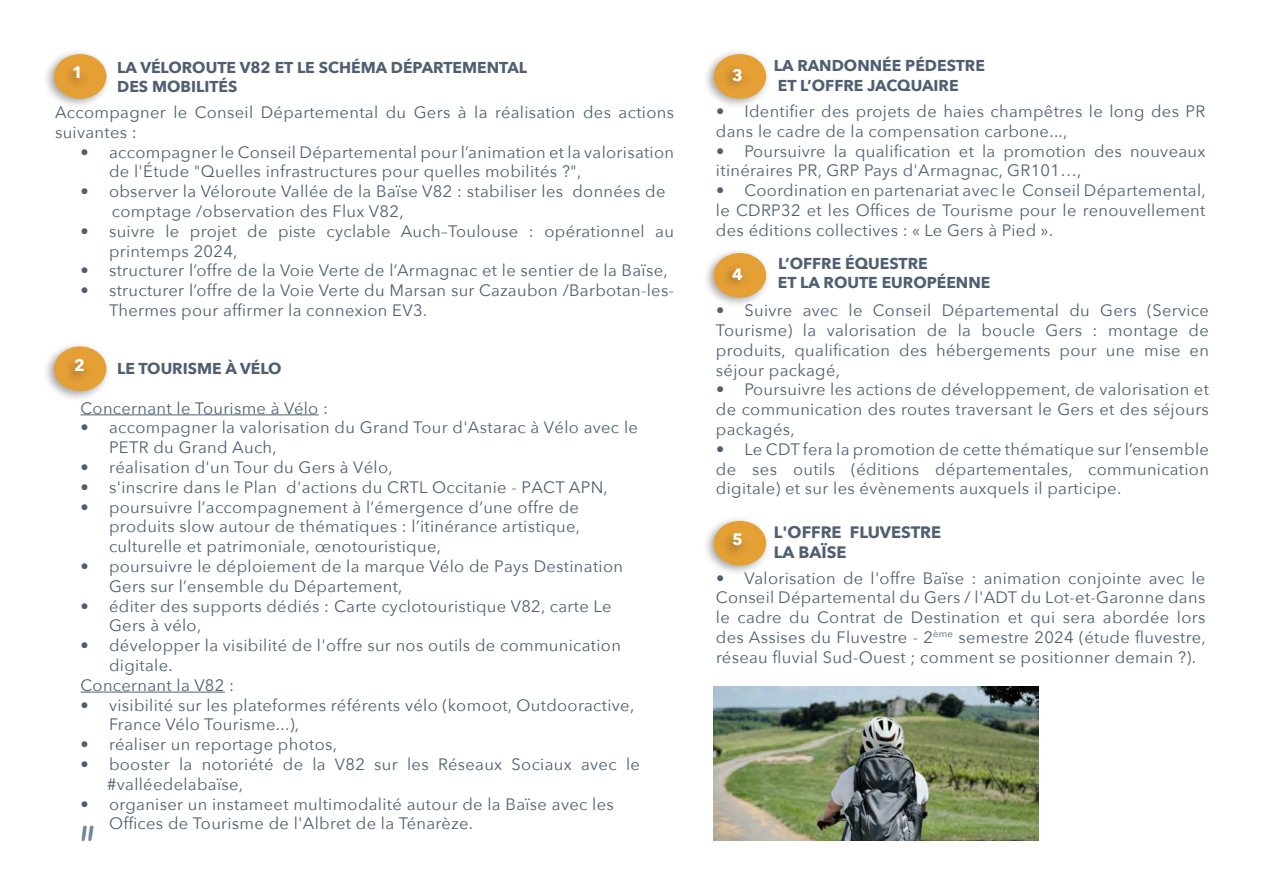
<style>
.page{position:relative;width:1263px;height:893px;background:#fff}
.page>*{position:absolute;margin:0;border:0;box-sizing:border-box;transform-origin:0 0}
.t1{font:28.5px "Zooja Pro";color:#6e8695}
.accroches{font:16.5px/19.8px "Avenir Next";letter-spacing:.02em;color:#4f5f71}
.t2{font:700 16.5px "Avenir Next";color:#4f5f71}
.accroches-2{font:700 16.5px "Avenir Next";color:#fff}
.t3{font:700 15.75px "Avenir Next";color:#4f5f71}
</style>
<div class="page">
<hr style="left:81px;top:414px;width:238px;height:1px;background:#4f5f71">
<hr style="left:81px;top:692px;width:144px;height:1px;background:#4f5f71">
<div style="left:43px;top:49px;width:68px;height:61px;background:#231f20;opacity:.4"></div>
<div style="left:54px;top:54px;width:52px;height:45px;background:#e49f35;border-radius:50%"></div>
<div style="left:63px;top:64px;width:29px;height:27px;background:#231f20;opacity:.4"></div>
<div style="left:43px;top:341px;width:68px;height:61px;background:#231f20;opacity:.4"></div>
<div style="left:54px;top:346px;width:52px;height:45px;background:#e49f35;border-radius:50%"></div>
<div style="left:64px;top:357px;width:30px;height:27px;background:#231f20;opacity:.4"></div>
<div style="left:703px;top:49px;width:68px;height:61px;background:#231f20;opacity:.4"></div>
<div style="left:714px;top:54px;width:52px;height:45px;background:#e49f35;border-radius:50%"></div>
<div style="left:722px;top:64px;width:30px;height:27px;background:#231f20;opacity:.4"></div>
<div style="left:703px;top:247px;width:68px;height:61px;background:#231f20;opacity:.4"></div>
<div style="left:714px;top:253px;width:52px;height:45px;background:#e49f35;border-radius:50%"></div>
<div style="left:721px;top:263px;width:31px;height:27px;background:#231f20;opacity:.4"></div>
<div style="left:703px;top:515px;width:68px;height:61px;background:#231f20;opacity:.4"></div>
<div style="left:714px;top:521px;width:52px;height:45px;background:#e49f35;border-radius:50%"></div>
<div style="left:722px;top:531px;width:30px;height:27px;background:#231f20;opacity:.4"></div>
<img style="left:714px;top:687px;width:324px;height:153px">
<p class="t3" style="left:117px;top:54px;width:411px">LA VÉLOROUTE V82 ET LE SCHÉMA DÉPARTEMENTAL</p>
<p class="t3" style="left:117px;top:73px;width:122px">DES MOBILITÉS</p>
<p class="accroches" style="left:55px;top:102px;width:620px">Accompagner le Conseil Départemental du Gers à la réalisation des actions suivantes :</p>
<p class="accroches" style="left:81px;top:141px;width:595px">• accompagner le Conseil Départemental pour l’animation et la valorisation</p>
<p class="accroches" style="left:109px;top:161px;width:474px">de l'Étude "Quelles infrastructures pour quelles mobilités ?",</p>
<p class="accroches" style="left:81px;top:181px;width:586px">• observer la Véloroute Vallée de la Baïse V82 : stabiliser les données de</p>
<p class="accroches" style="left:112px;top:201px;width:293px">comptage /observation des Flux V82,</p>
<p class="accroches" style="left:81px;top:221px;width:595px">• suivre le projet de piste cyclable Auch–Toulouse : opérationnel au</p>
<p class="accroches" style="left:109px;top:240px;width:130px">printemps 2024,</p>
<p class="accroches" style="left:81px;top:260px;width:589px">• structurer l’offre de la Voie Verte de l’Armagnac et le sentier de la Baïse,</p>
<p class="accroches" style="left:81px;top:280px;width:595px">• structurer l’offre de la Voie Verte du Marsan sur Cazaubon /Barbotan-les-</p>
<p class="accroches" style="left:109px;top:300px;width:320px">Thermes pour affirmer la connexion EV3.</p>
<p class="accroches-2" style="left:72px;top:58px;width:12px">1</p>
<p class="accroches-2" style="left:74px;top:350px;width:12px">2</p>
<p class="t3" style="left:117px;top:354px;width:166px">LE TOURISME À VÉLO</p>
<p class="accroches" style="left:81px;top:397px;width:249px">Concernant le Tourisme à Vélo :</p>
<p class="accroches" style="left:109px;top:417px;width:530px;text-indent:-28px">• accompagner la valorisation du Grand Tour d'Astarac à Vélo avec le<br>PETR du Grand Auch,</p>
<p class="accroches" style="left:81px;top:457px;width:314px">• réalisation d'un Tour du Gers à Vélo,</p>
<p class="accroches" style="left:81px;top:476px;width:529px">• s'inscrire dans le Plan d'actions du CRTL Occitanie - PACT APN,</p>
<p class="accroches" style="left:109px;top:496px;width:473px;text-align:justify;text-indent:-28px">• poursuivre l’accompagnement à l’émergence d’une offre de produits slow autour de thématiques : l’itinérance artistique, culturelle et patrimoniale, œnotouristique,</p>
<p class="accroches" style="left:109px;top:556px;width:515px;text-indent:-28px">• poursuivre le déploiement de la marque Vélo de Pays Destination<br>Gers sur l’ensemble du Département,</p>
<p class="accroches" style="left:109px;top:595px;width:504px;text-indent:-28px">• éditer des supports dédiés : Carte cyclotouristique V82, carte Le<br>Gers à vélo,</p>
<p class="accroches" style="left:109px;top:635px;width:513px;text-indent:-28px">• développer la visibilité de l'offre sur nos outils de communication digitale.</p>
<p class="accroches" style="left:81px;top:674px;width:155px">Concernant la V82 :</p>
<p class="accroches" style="left:81px;top:694px;width:555px">• visibilité sur les plateformes référents vélo (komoot, Outdooractive,</p>
<p class="accroches" style="left:109px;top:714px;width:192px">France Vélo Tourisme...),</p>
<p class="accroches" style="left:81px;top:734px;width:258px">• réaliser un reportage photos,</p>
<p class="accroches" style="left:81px;top:754px;width:561px">• booster la notoriété de la V82 sur les Réseaux Sociaux avec le</p>
<p class="accroches" style="left:107px;top:773px;width:137px">#valléedelabaïse,</p>
<p class="accroches" style="left:81px;top:793px;width:535px">• organiser un instameet multimodalité autour de la Baïse avec les</p>
<p class="accroches" style="left:109px;top:813px;width:365px">Offices de Tourisme de l'Albret de la Ténarèze.</p>
<p class="t1" style="left:81px;top:815px;width:15px">11</p>
<p class="accroches-2" style="left:732px;top:61px;width:12px">3</p>
<p class="t3" style="left:774px;top:52px;width:212px">LA RANDONNÉE PÉDESTRE</p>
<p class="t3" style="left:778px;top:72px;width:182px">ET L’OFFRE JACQUAIRE</p>
<p class="accroches" style="left:716px;top:101px;width:491px">• Identifier des projets de haies champêtres le long des PR dans le cadre de la compensation carbone...,</p>
<p class="accroches" style="left:716px;top:140px;width:491px">• Poursuivre la qualification et la promotion des nouveaux itinéraires PR, GRP Pays d'Armagnac, GR101…,</p>
<p class="accroches" style="left:716px;top:180px;width:491px;text-align:justify">• Coordination en partenariat avec le Conseil Départemental, le CDRP32 et les Offices de Tourisme pour le renouvellement des éditions collectives : « Le Gers à Pied ».</p>
<p class="accroches-2" style="left:732px;top:260px;width:12px">4</p>
<p class="t3" style="left:778px;top:250px;width:151px">L’OFFRE ÉQUESTRE</p>
<p class="t3" style="left:778px;top:269px;width:214px">ET LA ROUTE EUROPÉENNE</p>
<p class="accroches" style="left:716px;top:300px;width:494px;text-align:justify">• Suivre avec le Conseil Départemental du Gers (Service Tourisme) la valorisation de la boucle Gers : montage de produits, qualification des hébergements pour une mise en séjour packagé,</p>
<p class="accroches" style="left:716px;top:379px;width:494px;text-align:justify">• Poursuivre les actions de développement, de valorisation et de communication des routes traversant le Gers et des séjours packagés,</p>
<p class="accroches" style="left:716px;top:438px;width:494px;text-align:justify">• Le CDT fera la promotion de cette thématique sur l’ensemble de ses outils (éditions départementales, communication digitale) et sur les évènements auxquels il participe.</p>
<p class="accroches-2" style="left:732px;top:525px;width:12px">5</p>
<p class="t2" style="left:774px;top:518px;width:169px">L'OFFRE FLUVESTRE</p>
<p class="t2" style="left:774px;top:538px;width:74px">LA BAÏSE</p>
<p class="accroches" style="left:716px;top:567px;width:491px;text-align:justify">• Valorisation de l'offre Baïse : animation conjointe avec le Conseil Départemental du Gers / l'ADT du Lot-et-Garonne dans le cadre du Contrat de Destination et qui sera abordée lors des Assises du Fluvestre - 2<sup>ème</sup> semestre 2024 (étude fluvestre, réseau fluvial Sud-Ouest ; comment se positionner demain ?).</p>
</div>
